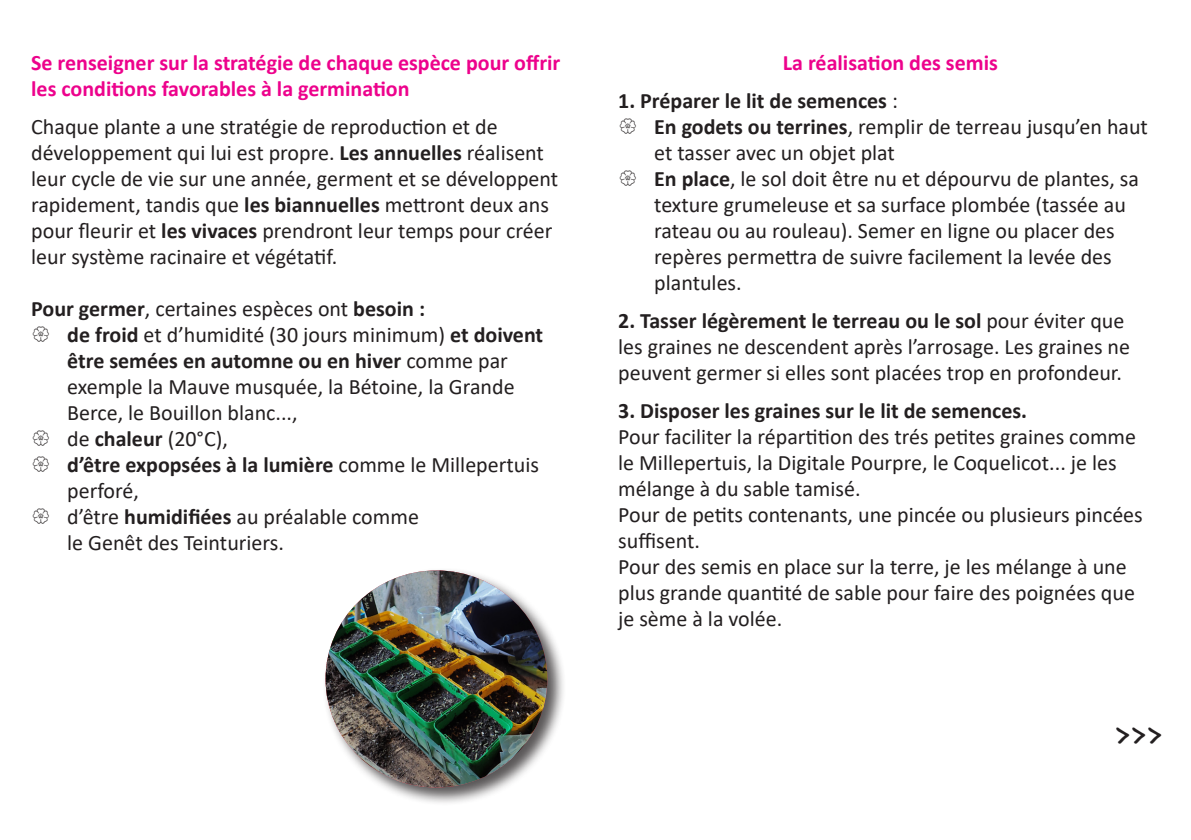
<style>
.page{position:relative;width:1191px;height:840px;background:#fff}
.page>*{position:absolute;margin:0;border:0;box-sizing:border-box;transform-origin:0 0}
.t1{font:700 28px "Segoe Script";color:#231f20}
.t2{font:22px/26px "Calibri";color:#231f20}
.t3{font:700 22px/26px "Calibri";color:#ed028c}
.t4{font:700 22px "Calibri";color:#231f20}
.s1{font-weight:700}
.s2{font-weight:400}
</style>
<div class="page">
<div style="left:322px;top:567px;width:244px;height:238px;background:#231f20;opacity:.75"></div>
<img style="left:325px;top:570px;width:222px;height:217px">
<p class="t3" style="left:31px;top:49px;width:531px">Se renseigner sur la stratégie de chaque espèce pour offrir les conditions favorables à la germination</p>
<p class="t2" style="left:31px;top:113px;width:528px">Chaque plante a une stratégie de reproduction et de développement qui lui est propre. <span class="s1">Les annuelles</span> réalisent leur cycle de vie sur une année, germent et se développent rapidement, tandis que <span class="s1">les biannuelles</span> mettront deux ans pour fleurir et <span class="s1">les vivaces</span> prendront leur temps pour créer leur système racinaire et végétatif.</p>
<p class="t2" style="left:31px;top:295px;width:395px"><span class="s1">Pour germer</span>, certaines espèces ont <span class="s1">besoin :</span></p>
<p class="t2" style="left:67px;top:321px;width:477px"><span class="s1">de froid</span> et d’humidité (30 jours minimum) <span class="s1">et doivent être semées en automne ou en hiver</span> comme par exemple la Mauve musquée, la Bétoine, la Grande Berce, le Bouillon blanc...,</p>
<p class="t2" style="left:67px;top:425px;width:162px">de <span class="s1">chaleur</span> (20°C),</p>
<p class="t2" style="left:67px;top:451px;width:473px"><span class="s1">d’être expopsées à la lumière</span> comme le Millepertuis perforé,</p>
<p class="t2" style="left:67px;top:503px;width:353px">d’être <span class="s1">humidifiées</span> au préalable comme le Genêt des Teinturiers.</p>
<p class="t3" style="left:783px;top:49px;width:216px">La réalisation des semis</p>
<p class="t4" style="left:618px;top:85px;width:281px">1. Préparer le lit de semences <span class="s2">:</span></p>
<p class="t2" style="left:654px;top:113px;width:495px"><span class="s1">En godets ou terrines</span>, remplir de terreau jusqu’en haut et tasser avec un objet plat</p>
<p class="t2" style="left:654px;top:165px;width:486px"><span class="s1">En place</span>, le sol doit être nu et dépourvu de plantes, sa texture grumeleuse et sa surface plombée (tassée au rateau ou au rouleau). Semer en ligne ou placer des repères permettra de suivre facilement la levée des plantules.</p>
<p class="t2" style="left:618px;top:307px;width:513px"><span class="s1">2. Tasser légèrement le terreau ou le sol</span> pour éviter que les graines ne descendent après l’arrosage. Les graines ne peuvent germer si elles sont placées trop en profondeur.</p>
<p class="t4" style="left:618px;top:395px;width:410px">3. Disposer les graines sur le lit de semences.</p>
<p class="t2" style="left:618px;top:423px;width:519px">Pour faciliter la répartition des trés petites graines comme le Millepertuis, la Digitale Pourpre, le Coquelicot... je les mélange à du sable tamisé.</p>
<p class="t2" style="left:618px;top:501px;width:526px">Pour de petits contenants, une pincée ou plusieurs pincées suffisent.</p>
<p class="t2" style="left:618px;top:553px;width:518px">Pour des semis en place sur la terre, je les mélange à une plus grande quantité de sable pour faire des poignées que je sème à la volée.</p>
<p class="t1" style="left:1114px;top:711px;width:50px">&gt;&gt;&gt;</p>
</div>
